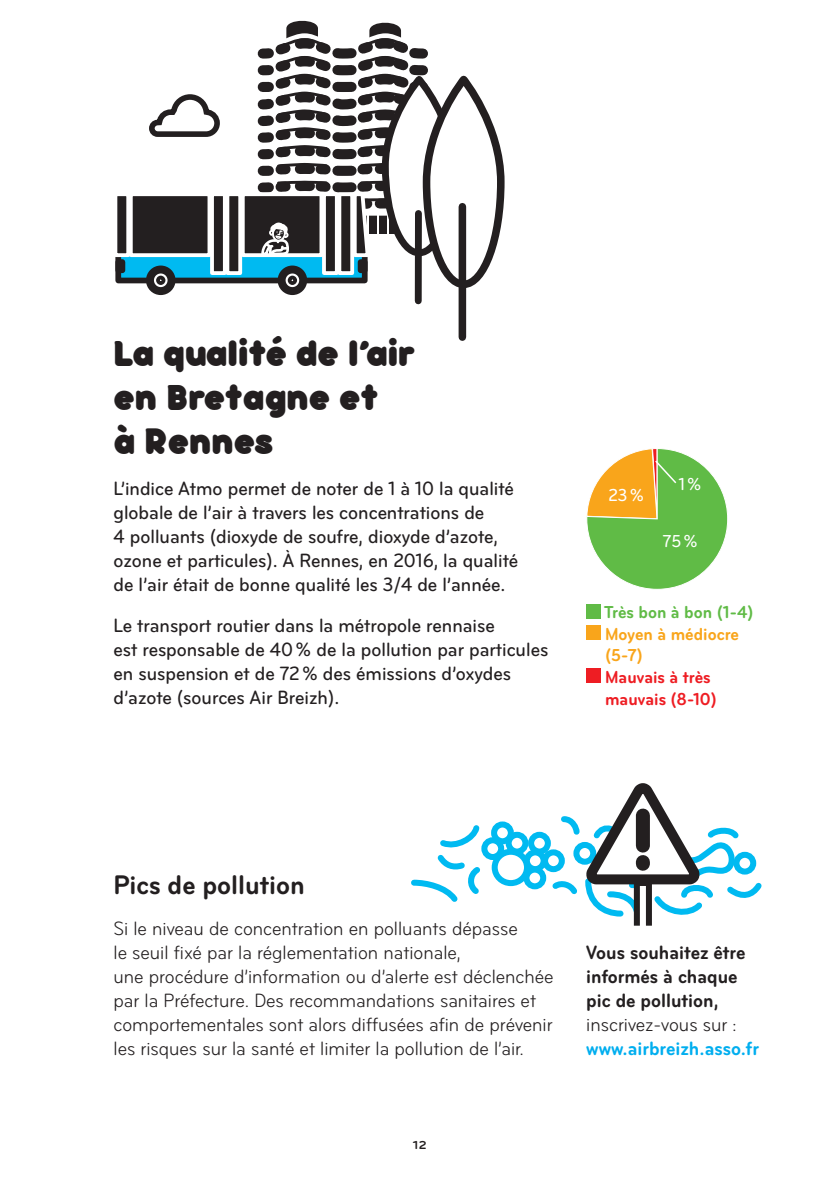
<style>
.page{position:relative;width:840px;height:1191px;background:#fff}
.page>*{position:absolute;margin:0;border:0;box-sizing:border-box;transform-origin:0 0}
.t1{font:900 40px/44px "bubbleboddy";color:#231f20}
.t2{font:700 condensed 28px "Bryant";color:#231f20}
.t3{font:500 condensed 20px/24px "Bryant";color:#231f20}
.t4{font:condensed 20px/24px "Bryant";color:#231f20}
.t5{font:700 condensed 20px/24px "Bryant";color:#231f20}
.t6{font:700 condensed 20px "Bryant";color:#00aeef}
.t7{font:700 condensed 18px/21.6px "Bryant";color:#ee1d23}
.t8{font:700 condensed 18px/21.6px "Bryant";color:#f9a51b}
.t9{font:700 condensed 18px "Bryant";color:#60bb46}
.t10{font:500 condensed 18px "Bryant";color:#fff}
.t11{font:700 12px "Bryant";color:#231f20}
</style>
<div class="page">
<svg style="left:411px;top:825px;width:72px;height:77px"></svg>
<div style="left:541px;top:849px;width:23px;height:23px;border:6px solid #00baf1;border-radius:50%"></div>
<div style="left:528px;top:831px;width:22px;height:23px;border:6px solid #00baf1;border-radius:50%"></div>
<div style="left:523px;top:849px;width:23px;height:23px;border:6px solid #00baf1;border-radius:50%"></div>
<div style="left:523px;top:866px;width:23px;height:23px;border:6px solid #00baf1;border-radius:50%"></div>
<div style="left:481px;top:837px;width:23px;height:23px;border:6px solid #00baf1;border-radius:50%"></div>
<div style="left:491px;top:821px;width:22px;height:23px;border:6px solid #00baf1;border-radius:50%"></div>
<div style="left:505px;top:831px;width:23px;height:23px;border:6px solid #00baf1;border-radius:50%"></div>
<div style="left:491px;top:848px;width:38px;height:38px;border:6px solid #00baf1;border-radius:50%"></div>
<div style="left:586px;top:604px;width:14px;height:14px;background:#60bb46"></div>
<div style="left:586px;top:625px;width:14px;height:15px;background:#f9a51b"></div>
<div style="left:586px;top:669px;width:14px;height:14px;background:#ee1d23"></div>
<div style="left:586px;top:448px;width:141px;height:141px;background:#60bb46;border-radius:70px"></div>
<svg style="left:586px;top:448px;width:91px;height:72px"></svg>
<div style="left:277px;top:265px;width:30px;height:30px;border:8px solid #231f20;border-radius:50%"></div>
<div style="left:146px;top:265px;width:29px;height:30px;border:8px solid #231f20;border-radius:50%"></div>
<div style="left:414px;top:213px;width:7px;height:88px;background:#231f20"></div>
<svg style="left:426px;top:79px;width:74px;height:205px"></svg>
<div style="left:422px;top:76px;width:82px;height:212px;border:8px solid #231f20;border-radius:50%"></div>
<div style="left:458px;top:207px;width:8px;height:130px;background:#231f20"></div>
<svg style="left:115px;top:20px;width:318px;height:266px"></svg>
<svg style="left:547px;top:783px;width:215px;height:143px"></svg>
<h1 class="t1" style="left:113px;top:329px;width:303px">La qualité de l’air en Bretagne et<br>à Rennes</h1>
<p class="t3" style="left:113px;top:477px;width:406px">L’indice Atmo permet de noter de 1 à 10 la qualité globale de l’air à travers les concentrations de<br>4 polluants (dioxyde de soufre, dioxyde d’azote, ozone et particules). À Rennes, en 2016, la qualité de l’air était de bonne qualité les 3/4 de l’année.</p>
<p class="t3" style="left:113px;top:614px;width:436px">Le transport routier dans la métropole rennaise<br>est responsable de 40% de la pollution par particules en suspension et de 72% des émissions d’oxydes d’azote (sources Air Breizh).</p>
<p class="t10" style="left:608px;top:485px;width:37px">23%</p>
<p class="t10" style="left:678px;top:474px;width:24px">1%</p>
<p class="t10" style="left:662px;top:531px;width:36px">75%</p>
<p class="t9" style="left:604px;top:602px;width:151px">Très bon à bon (1-4)</p>
<p class="t8" style="left:604px;top:623px;width:135px">Moyen à médiocre (5-7)</p>
<p class="t7" style="left:604px;top:666px;width:113px">Mauvais à très mauvais (8-10)</p>
<h2 class="t2" style="left:113px;top:869px;width:193px">Pics de pollution</h2>
<p class="t4" style="left:113px;top:916px;width:441px">Si le niveau de concentration en polluants dépasse<br>le seuil fixé par la réglementation nationale,<br>une procédure d’information ou d’alerte est déclenchée par la Préfecture. Des recommandations sanitaires et comportementales sont alors diffusées afin de prévenir les risques sur la santé et limiter la pollution de l’air.</p>
<p class="t11" style="left:413px;top:1138px;width:15px">12</p>
<p class="t5" style="left:586px;top:940px;width:160px">Vous souhaitez être informés à chaque pic de pollution,</p>
<p class="t4" style="left:586px;top:1012px;width:152px">inscrivez-vous sur :</p>
<p class="t6" style="left:586px;top:1037px;width:174px">www.airbreizh.asso.fr</p>
</div>
